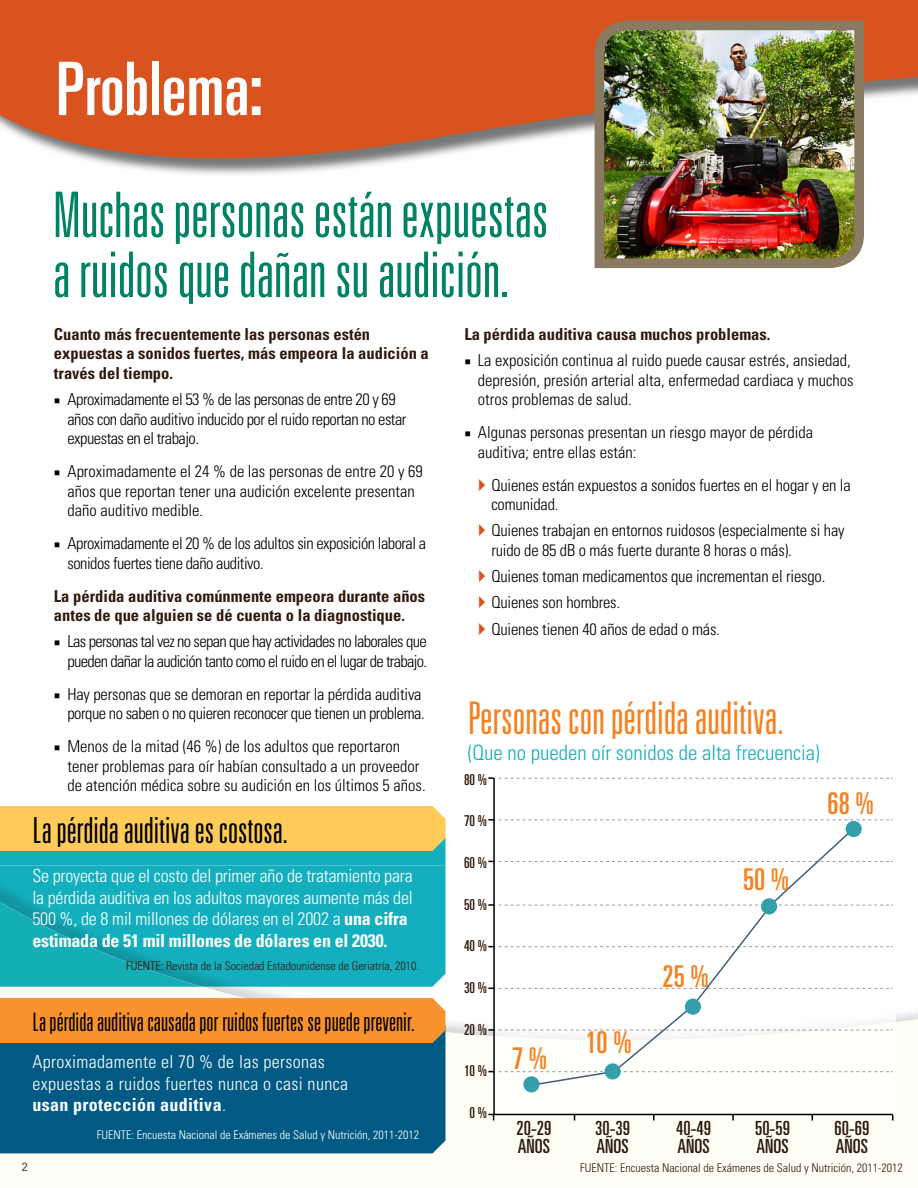
<style>
.page{position:relative;width:918px;height:1188px;background:#fff}
.page>*{position:absolute;margin:0;border:0;box-sizing:border-box;transform-origin:0 0}
.t1{font:ultra-condensed 73.95px "Univers LT Std";color:#fff}
.t2{font:300 ultra-condensed 63px/60px "Univers LT Std";color:#008265}
.t3{font:300 ultra-condensed 45px "Univers LT Std";color:#f58220}
.t4{font:300 ultra-condensed 36px "Univers LT Std";color:#000}
.t5{font:ultra-condensed 30px "Univers LT Std";color:#f58220}
.t6{font:300 ultra-condensed 25.5px "Univers LT Std";color:#000}
.t7{font:300 condensed 21px "Univers LT Std";color:#14afbe}
.t8{font:ultra-condensed 19.5px/18px "Univers LT Std";color:#301a0e}
.t9{font:300 condensed 18px/21.6px "Univers LT Std";letter-spacing:-.01em;color:#fff}
.t10{font:300 condensed 18px/21.6px "Univers LT Std";letter-spacing:.02em;color:#fff}
.t11{font:300 condensed 16.5px/19.5px "Univers LT Std";letter-spacing:-.01em;color:#000}
.t12{font:700 condensed 16.5px/19.5px "Univers LT Std";color:#301a0e}
.t13{font:300 condensed 16.5px/19.5px "Univers LT Std";letter-spacing:-.03em;color:#000}
.t14{font:300 condensed 16.5px/19.5px "Univers LT Std";letter-spacing:-.04em;color:#000;text-align:right}
.t15{font:ultra-condensed 15px "Univers LT Std";color:#301a0e}
.t16{font:300 condensed 12px "Univers LT Std";color:#301a0e}
.t17{font:300 condensed 12px "Univers LT Std";color:#fff}
.t18{font:12px "Univers LT Std";color:#49545a}
.s1{font-family:"Minion Pro";font-weight:400;font-stretch:normal}
.s2{font-weight:700}
</style>
<div class="page">
<svg style="left:0;top:860px;width:918px;height:328px;fill:#fffef4"></svg>
<div style="left:493px;top:778px;width:403px;height:88px;background:#fff"></div>
<img style="left:495px;top:866px;width:401px;height:156px">
<svg style="left:0;top:0;width:918px;height:175px;fill:#d9531e"></svg>
<img style="left:590px;top:16px;width:279px;height:253px">
<div style="left:0;top:866px;width:446px;height:121px;background:#14afbe"></div>
<svg style="left:0;top:902px;width:202px;height:85px"></svg>
<div style="left:0;top:1043px;width:446px;height:110px;background:#005a84"></div>
<svg style="left:0;top:806px;width:446px;height:60px"></svg>
<div style="left:0;top:998px;width:446px;height:45px;background:#f7922d"></div>
<hr style="left:493px;top:778px;width:2px;height:336px;background:#000">
<svg style="left:488px;top:777px;width:405px;height:2px"></svg>
<svg style="left:488px;top:819px;width:405px;height:2px"></svg>
<svg style="left:488px;top:861px;width:405px;height:1px"></svg>
<svg style="left:488px;top:904px;width:405px;height:2px"></svg>
<svg style="left:488px;top:946px;width:405px;height:1px"></svg>
<svg style="left:488px;top:988px;width:405px;height:1px"></svg>
<svg style="left:488px;top:1022px;width:408px;height:99px"></svg>
<svg style="left:531px;top:827px;width:324px;height:260px"></svg>
<hr style="left:917px;top:489px;width:1px;height:44px;background:#349faa">
<div style="left:523px;top:1076px;width:17px;height:16px;background:#349faa;border-radius:50%"></div>
<div style="left:605px;top:1063px;width:16px;height:17px;background:#349faa;border-radius:50%"></div>
<div style="left:685px;top:999px;width:16px;height:16px;background:#349faa;border-radius:50%"></div>
<div style="left:761px;top:898px;width:16px;height:16px;background:#349faa;border-radius:50%"></div>
<div style="left:846px;top:821px;width:16px;height:16px;background:#349faa;border-radius:50%"></div>
<hr style="left:917px;top:903px;width:1px;height:44px;background:#f58220">
<h1 class="t1" style="left:56px;top:47px;width:208px">Problema:</h1>
<h2 class="t2" style="left:53px;top:185px;width:497px">Muchas personas están expuestas a ruidos que dañan su audición.</h2>
<p class="t12" style="left:54px;top:324px;width:376px">Cuanto más frecuentemente las personas estén expuestas a sonidos fuertes, más empeora la audición a través del tiempo.</p>
<p class="t13" style="left:67px;top:390px;width:340px;text-indent:-13px"><span class="s1">■</span> Aproximadamente el 53 % de las personas de entre 20 y 69 años con daño auditivo inducido por el ruido reportan no estar expuestas en el trabajo.</p>
<p class="t11" style="left:67px;top:462px;width:357px;text-indent:-13px"><span class="s1">■</span> Aproximadamente el 24 % de las personas de entre 20 y 69 años que reportan tener una audición excelente presentan daño auditivo medible.</p>
<p class="t13" style="left:67px;top:534px;width:360px;text-indent:-13px"><span class="s1">■</span> Aproximadamente el 20 % de los adultos sin exposición laboral a sonidos fuertes tiene daño auditivo.</p>
<p class="t12" style="left:54px;top:586px;width:373px">La pérdida auditiva comúnmente empeora durante años antes de que alguien se dé cuenta o la diagnostique.</p>
<p class="t14" style="left:54px;top:632px;width:375px"><span class="s1">■</span> Las personas tal vez no sepan que hay actividades no laborales que pueden dañar la audición tanto como el ruido en el lugar de trabajo.</p>
<p class="t11" style="left:54px;top:684px;width:372px;text-align:right"><span class="s1">■</span> Hay personas que se demoran en reportar la pérdida auditiva porque no saben o no quieren reconocer que tienen un problema.</p>
<p class="t11" style="left:67px;top:737px;width:360px;text-indent:-13px"><span class="s1">■</span> Menos de la mitad (46 %) de los adultos que reportaron tener problemas para oír habían consultado a un proveedor de atención médica sobre su audición en los últimos 5 años.</p>
<h3 class="t4" style="left:32px;top:811px;width:257px">La pérdida auditiva es costosa.</h3>
<p class="t9" style="left:32px;top:865px;width:382px">Se proyecta que el costo del primer año de tratamiento para la pérdida auditiva en los adultos mayores aumente más del 500 %, de 8 mil millones de dólares en el 2002 a <span class="s2">una cifra estimada de 51 mil millones de dólares en el 2030.</span></p>
<p class="t16" style="left:126px;top:958px;width:295px">FUENTE: Revista de la Sociedad Estadounidense de Geriatría, 2010.</p>
<h3 class="t6" style="left:32px;top:1008px;width:384px">La pérdida auditiva causada por ruidos fuertes se puede prevenir.</h3>
<p class="t10" style="left:32px;top:1051px;width:317px">Aproximadamente el 70 % de las personas expuestas a ruidos fuertes nunca o casi nunca <span class="s2">usan protección auditiva</span>.</p>
<p class="t18" style="left:22px;top:1160px;width:8px">2</p>
<p class="t17" style="left:97px;top:1128px;width:324px">FUENTE: Encuesta Nacional de Exámenes de Salud y Nutrición, 2011-2012</p>
<p class="t12" style="left:464px;top:324px;width:308px">La pérdida auditiva causa muchos problemas.</p>
<p class="t11" style="left:478px;top:351px;width:377px;text-indent:-13px"><span class="s1">■</span> La exposición continua al ruido puede causar estrés, ansiedad, depresión, presión arterial alta, enfermedad cardiaca y muchos otros problemas de salud.</p>
<p class="t11" style="left:478px;top:423px;width:337px;text-indent:-13px"><span class="s1">■</span> Algunas personas presentan un riesgo mayor de pérdida auditiva; entre ellas están:</p>
<p class="t11" style="left:491px;top:475px;width:361px">Quienes están expuestos a sonidos fuertes en el hogar y en la comunidad.</p>
<p class="t11" style="left:491px;top:521px;width:355px">Quienes trabajan en entornos ruidosos (especialmente si hay ruido de 85 dB o más fuerte durante 8 horas o más).</p>
<p class="t11" style="left:491px;top:563px;width:336px;line-height:26.2px">Quienes toman medicamentos que incrementan el riesgo.<br>Quienes son hombres.<br>Quienes tienen 40 años de edad o más.</p>
<h3 class="t3" style="left:468px;top:694px;width:317px">Personas con pérdida auditiva.</h3>
<p class="t7" style="left:468px;top:740px;width:354px">(Que no pueden oír sonidos de alta frecuencia)</p>
<p class="t15" style="left:464px;top:771px;width:25px">80 %</p>
<p class="t15" style="left:464px;top:813px;width:25px">70 %</p>
<p class="t15" style="left:464px;top:854px;width:25px">60 %</p>
<p class="t15" style="left:464px;top:896px;width:25px">50 %</p>
<p class="t15" style="left:464px;top:937px;width:25px">40 %</p>
<p class="t15" style="left:464px;top:979px;width:25px">30 %</p>
<p class="t15" style="left:464px;top:1021px;width:25px">20 %</p>
<p class="t15" style="left:464px;top:1062px;width:25px">10 %</p>
<p class="t15" style="left:470px;top:1104px;width:19px">0 %</p>
<h3 class="t5" style="left:512px;top:1042px;width:37px">7 %</h3>
<h3 class="t5" style="left:585px;top:1025px;width:48px">10 %</h3>
<h3 class="t5" style="left:663px;top:960px;width:48px">25 %</h3>
<h3 class="t5" style="left:743px;top:862px;width:48px">50 %</h3>
<h3 class="t5" style="left:828px;top:786px;width:48px">68 %</h3>
<p class="t8" style="left:517px;top:1119px;width:36px">20-29<br>AÑOS</p>
<p class="t8" style="left:595px;top:1119px;width:36px">30-39<br>AÑOS</p>
<p class="t8" style="left:676px;top:1119px;width:36px">40-49<br>AÑOS</p>
<p class="t8" style="left:755px;top:1119px;width:36px">50-59<br>AÑOS</p>
<p class="t8" style="left:835px;top:1119px;width:36px">60-69<br>AÑOS</p>
<p class="t16" style="left:580px;top:1161px;width:324px">FUENTE: Encuesta Nacional de Exámenes de Salud y Nutrición, 2011-2012</p>
</div>
